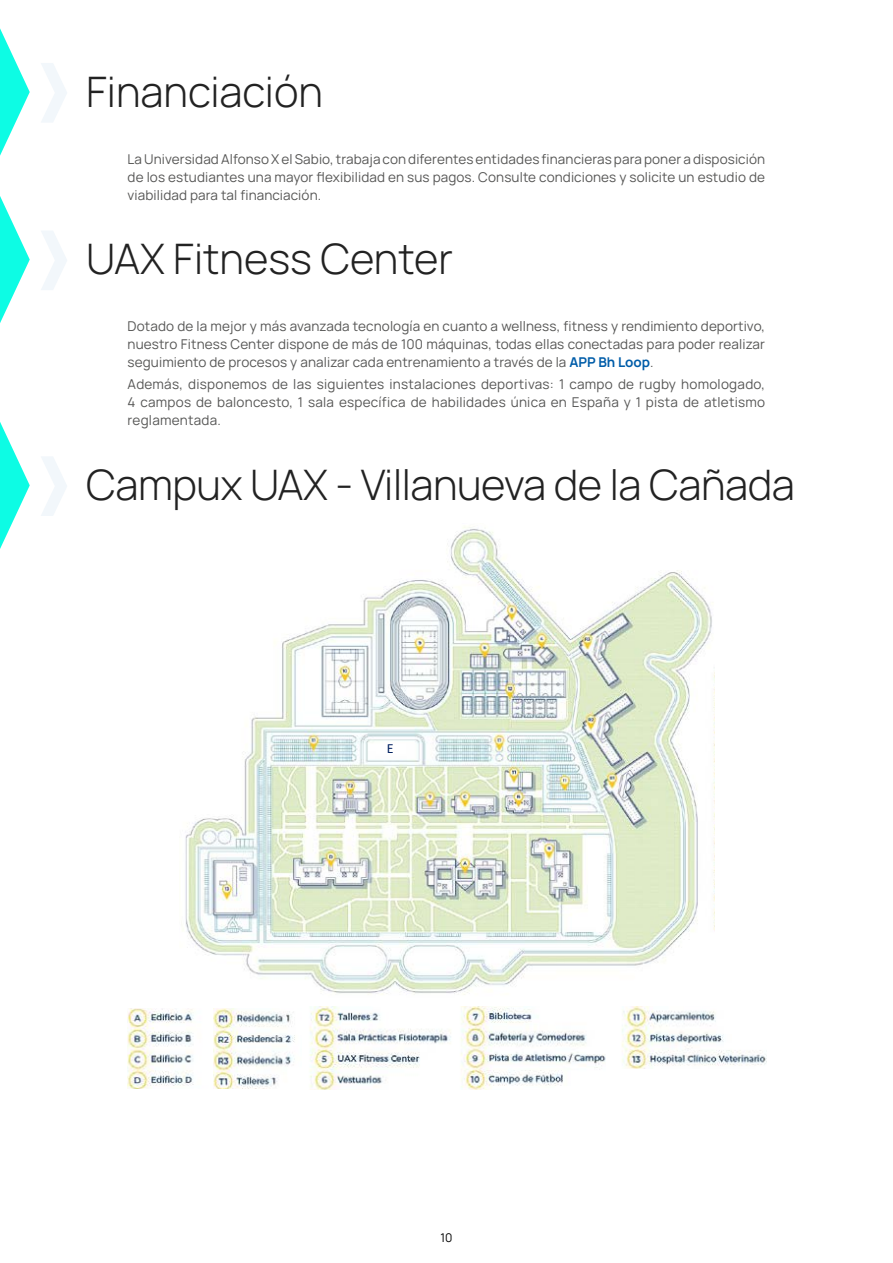
<style>
.page{position:relative;width:893px;height:1263px;background:#fff}
.page>*{position:absolute;margin:0;border:0;box-sizing:border-box;transform-origin:0 0}
.t1{font:300 42px "Manrope";letter-spacing:-.01em;color:#222}
.t2{font:13.95px "Calibri";color:#002060}
.t3{font:13.5px/18px "Manrope";letter-spacing:.01em;color:#575756;text-align:justify}
.t4{font:12px "Manrope";color:#000}
.s1{font-weight:700;color:#005da9}
</style>
<div class="page">
<img style="left:185px;top:526px;width:529px;height:469px">
<img style="left:128px;top:1008px;width:66px;height:80px">
<img style="left:213px;top:1008px;width:82px;height:80px">
<img style="left:310px;top:1006px;width:141px;height:84px">
<svg style="left:461px;top:1006px;width:145px;height:84px"></svg>
<img style="left:622px;top:1006px;width:145px;height:62px">
<svg style="left:0;top:422px;width:30px;height:127px"></svg>
<svg style="left:41px;top:457px;width:26px;height:59px"></svg>
<svg style="left:0;top:196px;width:30px;height:127px"></svg>
<svg style="left:41px;top:231px;width:26px;height:59px"></svg>
<svg style="left:0;top:28px;width:30px;height:128px"></svg>
<svg style="left:41px;top:63px;width:26px;height:59px"></svg>
<h1 class="t1" style="left:86px;top:62px;width:238px">Financiación</h1>
<p class="t3" style="left:128px;top:149px;width:639px">La Universidad Alfonso X el Sabio, trabaja con diferentes entidades financieras para poner a disposición de los estudiantes una mayor flexibilidad en sus pagos. Consulte condiciones y solicite un estudio de viabilidad para tal financiación.</p>
<h1 class="t1" style="left:86px;top:230px;width:368px">UAX Fitness Center</h1>
<p class="t3" style="left:128px;top:316px;width:639px">Dotado de la mejor y más avanzada tecnología en cuanto a wellness, fitness y rendimiento deportivo, nuestro Fitness Center dispone de más de 100 máquinas, todas ellas conectadas para poder realizar seguimiento de procesos y analizar cada entrenamiento a través de la <span class="s1">APP Bh Loop</span>.</p>
<p class="t3" style="left:128px;top:375px;width:639px">Además, disponemos de las siguientes instalaciones deportivas: 1 campo de rugby homologado, 4 campos de baloncesto, 1 sala específica de habilidades única en España y 1 pista de atletismo reglamentada.</p>
<h1 class="t1" style="left:86px;top:455px;width:710px">Campux UAX - Villanueva de la Cañada</h1>
<p class="t2" style="left:387px;top:739px;width:8px">E</p>
<p class="t4" style="left:440px;top:1229px;width:13px">10</p>
</div>
